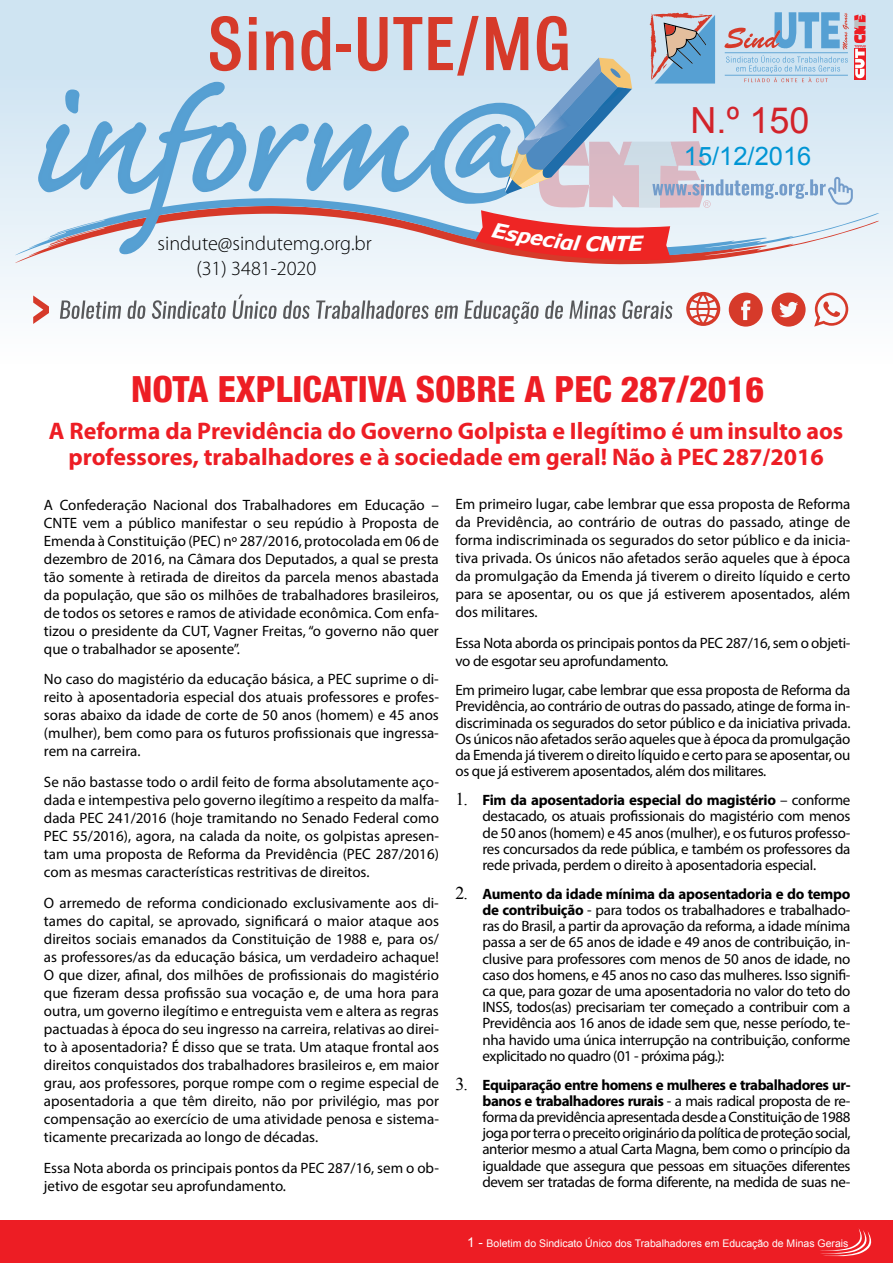
<style>
.page{position:relative;width:893px;height:1263px;background:#fff}
.page>*{position:absolute;margin:0;border:0;box-sizing:border-box;transform-origin:0 0}
.t1{font:800 condensed 36px "Helvetica 87";color:#ed1d24}
.t2{font:36px "Arial";color:#d2232a}
.t3{font:25.5px "Arial";color:#0095d4}
.t4{font:700 24px/26px "Myriad Pro";color:#ed1d24;text-align:center}
.t5{font:italic 21px "Palo Alto";color:#fff}
.t6{font:300 20.25px "Myriad Pro";color:#000}
.t7{font:15px/18px "Myriad Pro";letter-spacing:-.005em;color:#000;text-align:justify}
.t8{font:10.5px "Arial";color:#fff}
.s1{font-family:"Times New Roman";font-size:18px}
.s2{font-weight:700}
.s3{font-size:13.5px}
</style>
<div class="page">
<div style="left:0;top:0;width:893px;height:379px;background:linear-gradient(to bottom,#c7e0f0,#fff)"></div>
<svg style="left:14px;top:257px;width:865px;height:7px;background:#eadde0"></svg>
<div style="left:14px;top:196px;width:865px;height:61px;background:#e7f1f8"></div>
<svg style="left:60px;top:300px;width:61px;height:19px"></svg>
<svg style="left:128px;top:300px;width:17px;height:19px"></svg>
<svg style="left:152px;top:300px;width:74px;height:19px"></svg>
<svg style="left:233px;top:295px;width:44px;height:24px"></svg>
<svg style="left:283px;top:300px;width:27px;height:19px"></svg>
<svg style="left:316px;top:300px;width:113px;height:19px"></svg>
<svg style="left:435px;top:305px;width:23px;height:14px"></svg>
<svg style="left:464px;top:300px;width:75px;height:24px"></svg>
<svg style="left:545px;top:300px;width:18px;height:19px"></svg>
<svg style="left:569px;top:300px;width:47px;height:19px"></svg>
<svg style="left:622px;top:300px;width:50px;height:19px"></svg>
<svg style="left:686px;top:292px;width:34px;height:34px"></svg>
<svg style="left:772px;top:293px;width:34px;height:34px"></svg>
<svg style="left:729px;top:293px;width:34px;height:34px"></svg>
<svg style="left:814px;top:293px;width:34px;height:34px"></svg>
<svg style="left:33px;top:295px;width:16px;height:29px"></svg>
<div style="left:0;top:1220px;width:893px;height:43px;background:#ed1d24"></div>
<svg style="left:820px;top:1228px;width:52px;height:29px"></svg>
<svg style="left:36px;top:12px;width:830px;height:248px;background:#c4c9d7"></svg>
<h3 class="t6" style="left:158px;top:231px;width:216px">sindute@sindutemg.org.br</h3>
<h3 class="t6" style="left:196px;top:256px;width:122px">(31) 3481-2020</h3>
<h3 class="t5" style="left:600px;top:231px;width:30px">NT</h3>
<h1 class="t2" style="left:690px;top:97px;width:121px">N.º 150</h1>
<h2 class="t3" style="left:684px;top:140px;width:129px">15/12/2016</h2>
<h1 class="t1" style="left:131px;top:367px;width:634px">NOTA EXPLICATIVA SOBRE A PEC 287/2016</h1>
<h3 class="t4" style="left:49px;top:417px;width:796px">A Reforma da Previdência do Governo Golpista e Ilegítimo é um insulto aos professores, trabalhadores e à sociedade em geral! Não à PEC 287/2016</h3>
<p class="t7" style="left:44px;top:495px;width:397px">A Confederação Nacional dos Trabalhadores em Educação – CNTE vem a público manifestar o seu repúdio à Proposta de Emenda à Constituição (PEC) nº 287/2016, protocolada em 06 de dezembro de 2016, na Câmara dos Deputados, a qual se presta tão somente à retirada de direitos da parcela menos abastada da população, que são os milhões de trabalhadores brasileiros, de todos os setores e ramos de atividade econômica. Com enfa&shy;tizou o presidente da CUT, Vagner Freitas, “o governo não quer que o trabalhador se aposente”.</p>
<p class="t7" style="left:44px;top:670px;width:397px">No caso do magistério da educação básica, a PEC suprime o di&shy;reito à aposentadoria especial dos atuais professores e profes&shy;soras abaixo da idade de corte de 50 anos (homem) e 45 anos (mulher), bem como para os futuros profissionais que ingressa&shy;rem na carreira.</p>
<p class="t7" style="left:44px;top:773px;width:396px">Se não bastasse todo o ardil feito de forma absolutamente aço&shy;dada e intempestiva pelo governo ilegítimo a respeito da malfa&shy;dada PEC 241/2016 (hoje tramitando no Senado Federal como PEC 55/2016), agora, na calada da noite, os golpistas apresen&shy;tam uma proposta de Reforma da Previdência (PEC 287/2016) com as mesmas características restritivas de direitos.</p>
<p class="t7" style="left:44px;top:893px;width:397px">O arremedo de reforma condicionado exclusivamente aos di&shy;tames do capital, se aprovado, significará o maior ataque aos direitos sociais emanados da Constituição de 1988 e, para os/ as professores/as da educação básica, um verdadeiro achaque!<br>O que dizer, afinal, dos milhões de profissionais do magistério que fizeram dessa profissão sua vocação e, de uma hora para outra, um governo ilegítimo e entreguista vem e altera as regras pactuadas à época do seu ingresso na carreira, relativas ao direi&shy;to à aposentadoria? É disso que se trata. Um ataque frontal aos direitos conquistados dos trabalhadores brasileiros e, em maior grau, aos professores, porque rompe com o regime especial de aposentadoria a que têm direito, não por privilégio, mas por compensação ao exercício de uma atividade penosa e sistema&shy;ticamente precarizada ao longo de décadas.</p>
<p class="t7" style="left:44px;top:1158px;width:396px">Essa Nota aborda os principais pontos da PEC 287/16, sem o ob&shy;jetivo de esgotar seu aprofundamento.</p>
<p class="t7" style="left:455px;top:495px;width:396px">Em primeiro lugar, cabe lembrar que essa proposta de Reforma da Previdência, ao contrário de outras do passado, atinge de forma indiscriminada os segurados do setor público e da inicia&shy;tiva privada. Os únicos não afetados serão aqueles que à época da promulgação da Emenda já tiverem o direito líquido e certo para se aposentar, ou os que já estiverem aposentados, além dos militares.</p>
<p class="t7" style="left:455px;top:634px;width:396px">Essa Nota aborda os principais pontos da PEC 287/16, sem o objeti&shy;vo de esgotar seu aprofundamento.</p>
<p class="t7" style="left:455px;top:682px;width:396px;line-height:16.2px">Em primeiro lugar, cabe lembrar que essa proposta de Reforma da Previdência, ao contrário de outras do passado, atinge de forma in&shy;discriminada os segurados do setor público e da iniciativa privada.<br>Os únicos não afetados serão aqueles que à época da promulgação da Emenda já tiverem o direito líquido e certo para se aposentar, ou os que já estiverem aposentados, além dos militares.</p>
<p class="t7" style="left:482px;top:792px;width:369px;line-height:16.2px;text-indent:-27px"><span class="s1">1.</span> <span class="s2">Fim da aposentadoria especial do magistério</span> – conforme destacado, os atuais profissionais do magistério com menos de 50 anos (homem) e 45 anos (mulher), e os futuros professo&shy;res concursados da rede pública, e também os professores da rede privada, perdem o direito à aposentadoria especial.</p>
<p class="t7" style="left:482px;top:885px;width:370px;line-height:16.2px;text-indent:-27px"><span class="s1">2.</span> <span class="s2">Aumento da idade mínima da aposentadoria e do tempo de contribuição</span> - para todos os trabalhadores e trabalhado&shy;ras do Brasil, a partir da aprovação da reforma, a idade mínima passa a ser de 65 anos de idade e 49 anos de contribuição, in&shy;clusive para professores com menos de 50 anos de idade, no caso dos homens, e 45 anos no caso das mulheres. Isso signifi&shy;ca que, para gozar de uma aposentadoria no valor do teto do INSS, todos(as) precisariam ter começado a contribuir com a Previdência aos 16 anos de idade sem que, nesse período, te&shy;nha havido uma única interrupção na contribuição, conforme explicitado no quadro (01 - próxima pág.):</p>
<p class="t7" style="left:482px;top:1076px;width:369px;line-height:16.2px;text-indent:-27px"><span class="s1">3.</span> <span class="s2">Equiparação entre homens e mulheres e trabalhadores ur&shy;banos e trabalhadores rurais</span> - a mais radical proposta de re&shy;forma da previdência apresentada desde a Constituição de 1988 joga por terra o preceito originário da política de proteção social, anterior mesmo a atual Carta Magna, bem como o princípio da igualdade que assegura que pessoas em situações diferentes devem ser tratadas de forma diferente, na medida de suas ne-</p>
<p class="t8" style="left:467px;top:1236px;width:383px"><span class="s3">1 -</span> Boletim do Sindicato Único dos Trabalhadores em Educação de Minas Gerais</p>
</div>
